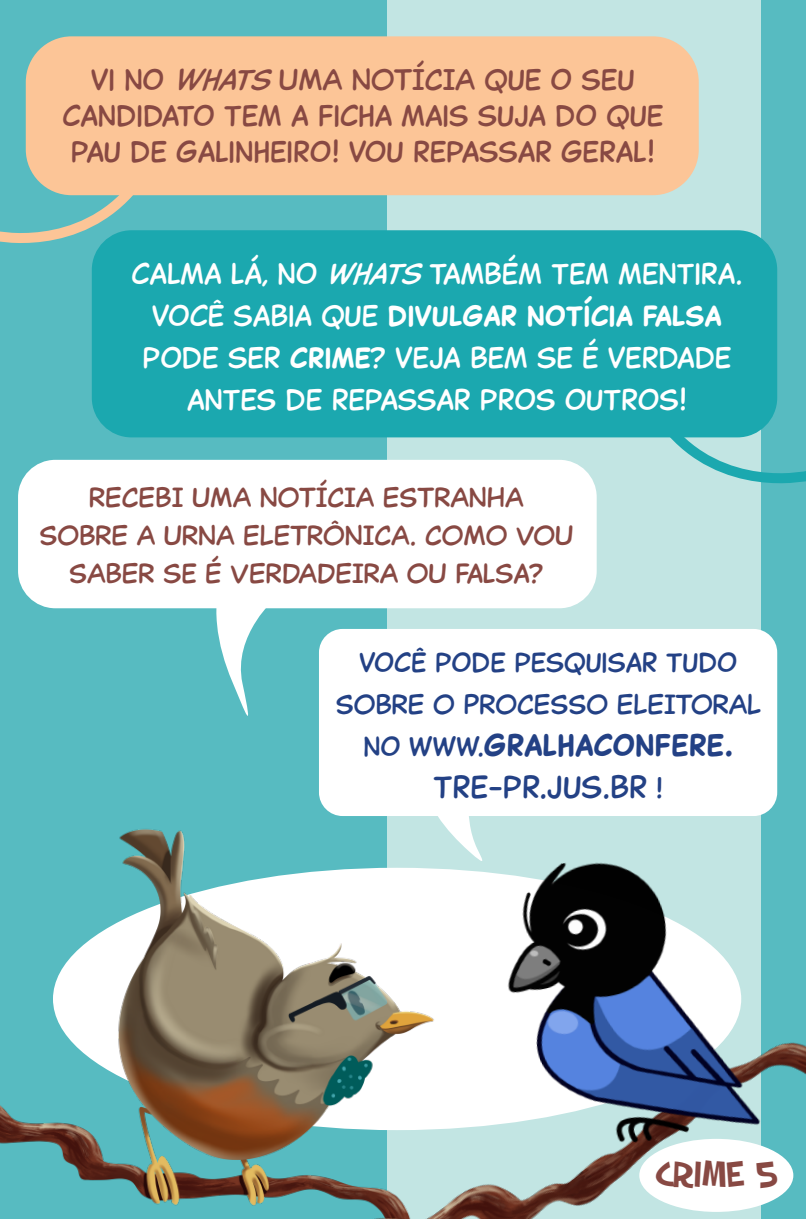
<style>
.page{position:relative;width:806px;height:1219px;background:#fff}
.page>*{position:absolute;margin:0;border:0;box-sizing:border-box;transform-origin:0 0}
.t1{font:38px "SF Slapstick Comic";color:#884943}
.t2{font:700 30px/42px "Captain Comic";color:#234185;text-align:center}
.t3{font:28px/42px "Captain Comic";color:#fff;text-align:center}
.t4{font:28px/36px "Captain Comic";color:#884943;text-align:center}
.t5{font:26px/38px "Captain Comic";color:#884943;text-align:center}
.t6{font:26px/42px "Captain Comic";color:#234185;text-align:center}
.s1{font-style:italic}
.s2{font-weight:700}
.s3{font-weight:400;font-size:26px}
.s4{font-weight:400}
</style>
<div class="page">
<div style="left:0;top:0;width:805px;height:1219px;background:#57bbc1"></div>
<div style="left:387px;top:0;width:372px;height:1219px;background:#c2e5e3"></div>
<svg style="left:208px;top:608px;width:69px;height:108px"></svg>
<div style="left:26px;top:36px;width:672px;height:159px;background:#fcc597;border-radius:46px"></div>
<svg style="left:438px;top:816px;width:33px;height:17px"></svg>
<div style="left:319px;top:629px;width:457px;height:187px;background:#fff;border-radius:24px"></div>
<div style="left:92px;top:230px;width:684px;height:207px;background:#1ba8af;border-radius:40px"></div>
<div style="left:18px;top:460px;width:578px;height:148px;background:#fff;border-radius:37px"></div>
<img style="left:0;top:829px;width:437px;height:377px">
<img style="left:356px;top:919px;width:449px;height:300px">
<img style="left:451px;top:828px;width:339px;height:364px">
<svg style="left:0;top:171px;width:149px;height:83px"></svg>
<svg style="left:652px;top:411px;width:153px;height:84px"></svg>
<div style="left:639px;top:1139px;width:153px;height:73px;background:#fff;border-radius:50%"></div>
<p class="t4" style="left:62px;top:61px;width:602px">VI NO <span class="s1">WHATS</span> UMA NOTÍCIA QUE O SEU<br>CANDIDATO TEM A FICHA MAIS SUJA DO QUE<br>PAU DE GALINHEIRO! VOU REPASSAR GERAL!</p>
<p class="t3" style="left:131px;top:252px;width:612px">CALMA LÁ, NO <span class="s1">WHATS</span> TAMBÉM TEM MENTIRA.<br>VOCÊ SABIA QUE <span class="s2">DIVULGAR NOTÍCIA FALSA </span>PODE SER <span class="s2">CRIME</span>? VEJA BEM SE É VERDADE ANTES DE REPASSAR PROS OUTROS!</p>
<p class="t5" style="left:39px;top:478px;width:535px">RECEBI UMA NOTÍCIA ESTRANHA<br>SOBRE A URNA ELETRÔNICA. COMO VOU<br>SABER SE É VERDADEIRA OU FALSA?</p>
<p class="t6" style="left:335px;top:640px;width:426px">VOCÊ PODE PESQUISAR TUDO<br>SOBRE O PROCESSO ELEITORAL</p>
<p class="t2" style="left:363px;top:723px;width:371px"><span class="s3">NO WWW.</span>GRALHACONFERE.<br><span class="s4">TRE-PR.JUS.BR</span> <span class="s3">!</span></p>
<h1 class="t1" style="left:655px;top:1150px;width:122px">CRIME 5</h1>
</div>
